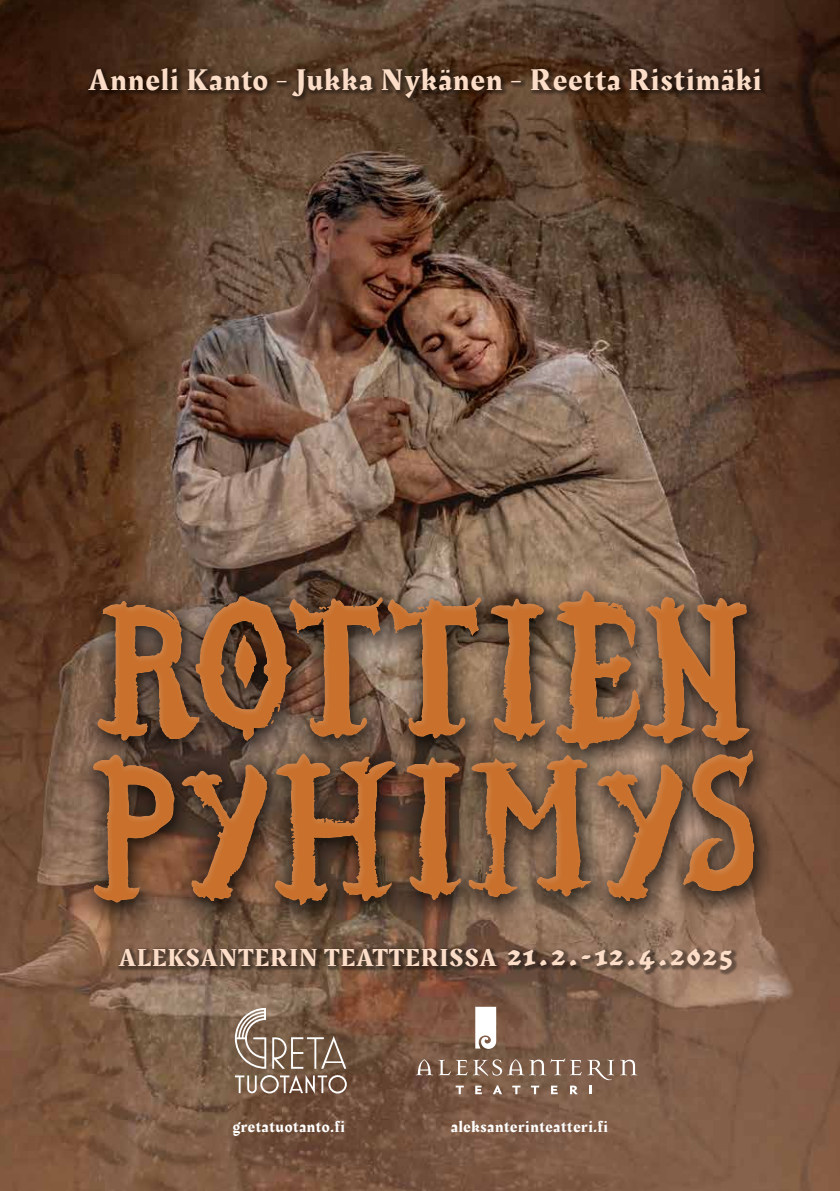
<style>
.page{position:relative;width:840px;height:1191px;background:#fff}
.page>*{position:absolute;margin:0;border:0;box-sizing:border-box;transform-origin:0 0}
.t1{font:30.8px "Rakkas";letter-spacing:.05em;color:#fcddc8}
.t2{font:25.2px "Rakkas";letter-spacing:.05em;color:#fcddc8}
.t3{font:16px "Rakkas";letter-spacing:.045em;color:#fff}
.s1{font-family:"Herb";font-size:27px}
</style>
<div class="page">
<img style="left:0;top:0;width:839px;height:1191px">
<div style="left:81px;top:583px;width:697px;height:348px;background:#000;opacity:.23"></div>
<svg style="left:77px;top:580px;width:695px;height:346px;background:#7a5c48"></svg>
<svg style="left:92px;top:590px;width:662px;height:316px;background:#8b5d3a"></svg>
<div style="left:86px;top:65px;width:680px;height:39px;background:#000;opacity:.37"></div>
<div style="left:117px;top:945px;width:620px;height:31px;background:#000;opacity:.37"></div>
<svg style="left:235px;top:1074px;width:111px;height:19px;background:#967f70"></svg>
<svg style="left:235px;top:1008px;width:31px;height:60px"></svg>
<svg style="left:272px;top:1036px;width:74px;height:32px;background:#8c7766"></svg>
<svg style="left:455px;top:1085px;width:8px;height:9px"></svg>
<svg style="left:475px;top:1085px;width:6px;height:9px"></svg>
<svg style="left:492px;top:1085px;width:9px;height:9px"></svg>
<svg style="left:512px;top:1085px;width:8px;height:9px"></svg>
<svg style="left:530px;top:1085px;width:9px;height:9px"></svg>
<svg style="left:550px;top:1085px;width:7px;height:9px"></svg>
<svg style="left:569px;top:1085px;width:8px;height:9px"></svg>
<svg style="left:415px;top:1059px;width:17px;height:16px"></svg>
<svg style="left:587px;top:1059px;width:27px;height:35px"></svg>
<svg style="left:620px;top:1059px;width:17px;height:16px"></svg>
<svg style="left:438px;top:1058px;width:143px;height:17px;background:#967c6b"></svg>
<svg style="left:475px;top:1006px;width:21px;height:43px"></svg>
<p class="t1" style="left:89px;top:57px;width:673px">Anneli Kanto - Jukka Nykänen - Reetta Ristimäki</p>
<p class="t2" style="left:119px;top:939px;width:613px">ALEKSANTERIN TEATTERISSA <span class="s1">2 1 . 2 . - 1 2 . 4 . 2 0 2 5</span></p>
<p class="t3" style="left:233px;top:1115px;width:113px">gretatuotanto.fi</p>
<p class="t3" style="left:451px;top:1115px;width:158px">aleksanterinteatteri.fi</p>
</div>
